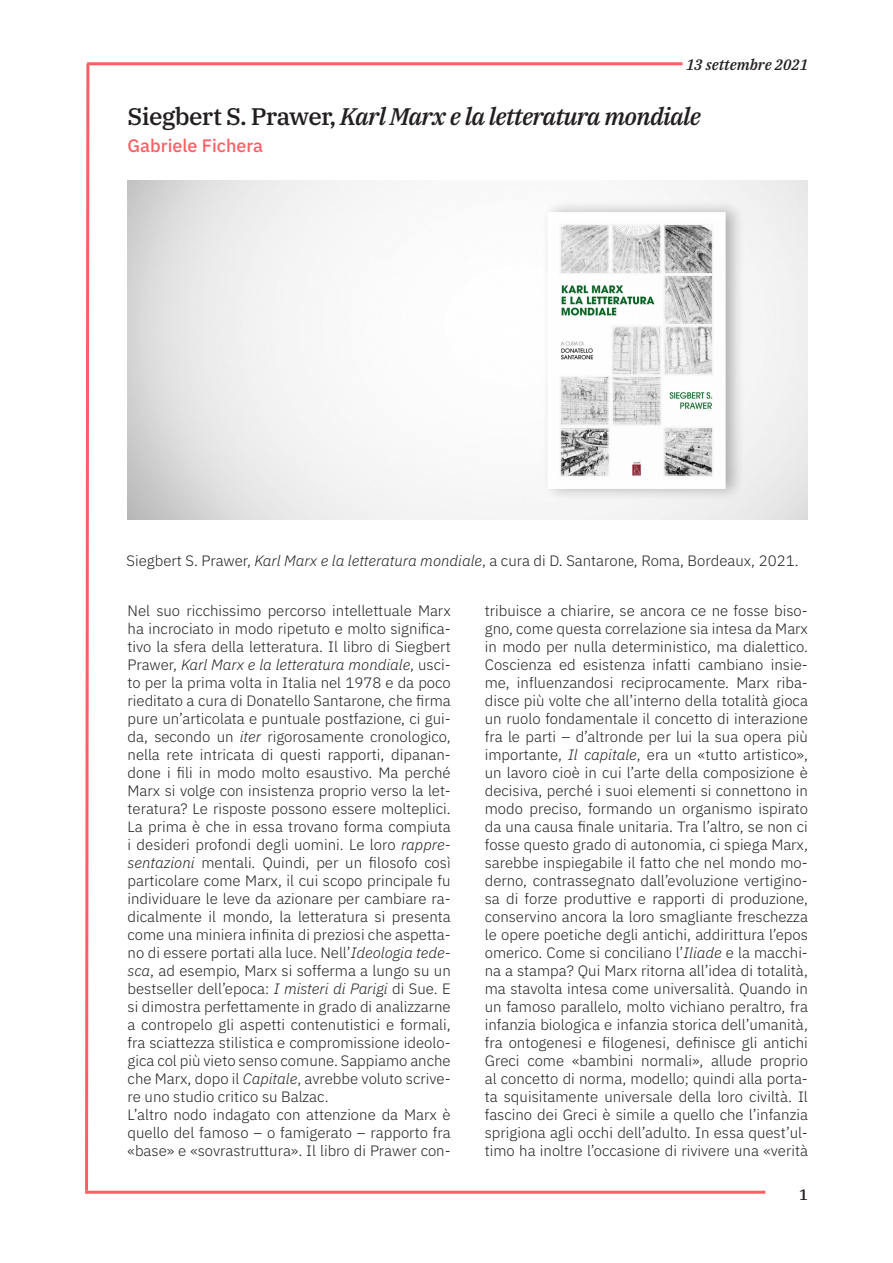
<style>
.page{position:relative;width:893px;height:1263px;background:#fff}
.page>*{position:absolute;margin:0;border:0;box-sizing:border-box;transform-origin:0 0}
.t1{font:italic 500 24px "IBM Plex Serif";letter-spacing:-.03em;color:#231f20}
.t2{font:500 18px "IBM Plex Sans";color:#fc5e63}
.t3{font:300 15px/18px "IBM Plex Sans";color:#231f20;text-align:justify}
.t4{font:italic 500 15px "IBM Plex Serif";color:#231f20}
.t5{font:500 15px "IBM Plex Serif";color:#231f20}
.s1{font-style:normal}
.s2{font-style:italic}
</style>
<div class="page">
<svg style="left:85px;top:63px;width:6px;height:1128px"></svg>
<hr style="left:87px;top:62px;width:595px;height:3px;background:#fc5e63">
<hr style="left:85px;top:1191px;width:680px;height:3px;background:#fc5e63">
<img style="left:128px;top:181px;width:680px;height:339px">
<p class="t4" style="left:686px;top:53px;width:123px">13 settembre 2021</p>
<p class="t1" style="left:128px;top:98px;width:575px"><span class="s1">Siegbert S. Prawer,</span> Karl Marx e la letteratura mondiale</p>
<p class="t2" style="left:128px;top:132px;width:137px">Gabriele Fichera</p>
<p class="t3" style="left:126px;top:550px;width:674px">Siegbert S. Prawer, <span class="s2">Karl Marx e la letteratura mondiale</span>, a cura di D. Santarone, Roma, Bordeaux, 2021.</p>
<p class="t3" style="left:128px;top:600px;width:325px">Nel suo ricchissimo percorso intellettuale Marx ha incrociato in modo ripetuto e molto significa&shy;tivo la sfera della letteratura. Il libro di Siegbert Prawer, <span class="s2">Karl Marx e la letteratura mondiale</span>, usci&shy;to per la prima volta in Italia nel 1978 e da poco rieditato a cura di Donatello Santarone, che firma pure un’articolata e puntuale postfazione, ci gui&shy;da, secondo un <span class="s2">iter</span> rigorosamente cronologico, nella rete intricata di questi rapporti, dipanan&shy;done i fili in modo molto esaustivo. Ma perché Marx si volge con insistenza proprio verso la let&shy;teratura? Le risposte possono essere molteplici.<br>La prima è che in essa trovano forma compiuta i desideri profondi degli uomini. Le loro <span class="s2">rappre&shy;sentazioni</span> mentali. Quindi, per un filosofo così particolare come Marx, il cui scopo principale fu individuare le leve da azionare per cambiare ra&shy;dicalmente il mondo, la letteratura si presenta come una miniera infinita di preziosi che aspetta&shy;no di essere portati alla luce. Nell’<span class="s2">Ideologia tede&shy;sca</span>, ad esempio, Marx si sofferma a lungo su un bestseller dell’epoca: <span class="s2">I misteri di Parigi</span> di Sue. E si dimostra perfettamente in grado di analizzarne a contropelo gli aspetti contenutistici e formali, fra sciattezza stilistica e compromissione ideolo&shy;gica col più vieto senso comune. Sappiamo anche che Marx, dopo il <span class="s2">Capitale</span>, avrebbe voluto scrive&shy;re uno studio critico su Balzac.</p>
<p class="t3" style="left:128px;top:1104px;width:325px">L’altro nodo indagato con attenzione da Marx è quello del famoso – o famigerato – rapporto fra «base» e «sovrastruttura». Il libro di Prawer con-</p>
<p class="t3" style="left:485px;top:600px;width:325px">tribuisce a chiarire, se ancora ce ne fosse biso&shy;gno, come questa correlazione sia intesa da Marx in modo per nulla deterministico, ma dialettico.<br>Coscienza ed esistenza infatti cambiano insie&shy;me, influenzandosi reciprocamente. Marx riba&shy;disce più volte che all’interno della totalità gioca un ruolo fondamentale il concetto di interazione fra le parti – d’altronde per lui la sua opera più importante, <span class="s2">Il capitale</span>, era un «tutto artistico», un lavoro cioè in cui l’arte della composizione è decisiva, perché i suoi elementi si connettono in modo preciso, formando un organismo ispirato da una causa finale unitaria. Tra l’altro, se non ci fosse questo grado di autonomia, ci spiega Marx, sarebbe inspiegabile il fatto che nel mondo mo&shy;derno, contrassegnato dall’evoluzione vertigino&shy;sa di forze produttive e rapporti di produzione, conservino ancora la loro smagliante freschezza le opere poetiche degli antichi, addirittura l’epos omerico. Come si conciliano l’<span class="s2">Iliade</span> e la macchi&shy;na a stampa? Qui Marx ritorna all’idea di totalità, ma stavolta intesa come universalità. Quando in un famoso parallelo, molto vichiano peraltro, fra infanzia biologica e infanzia storica dell’umanità, fra ontogenesi e filogenesi, definisce gli antichi Greci come «bambini normali», allude proprio al concetto di norma, modello; quindi alla porta&shy;ta squisitamente universale della loro civiltà. Il fascino dei Greci è simile a quello che l’infanzia sprigiona agli occhi dell’adulto. In essa quest’ul&shy;timo ha inoltre l’occasione di rivivere una «verità</p>
<p class="t5" style="left:799px;top:1182px;width:10px">1</p>
</div>
